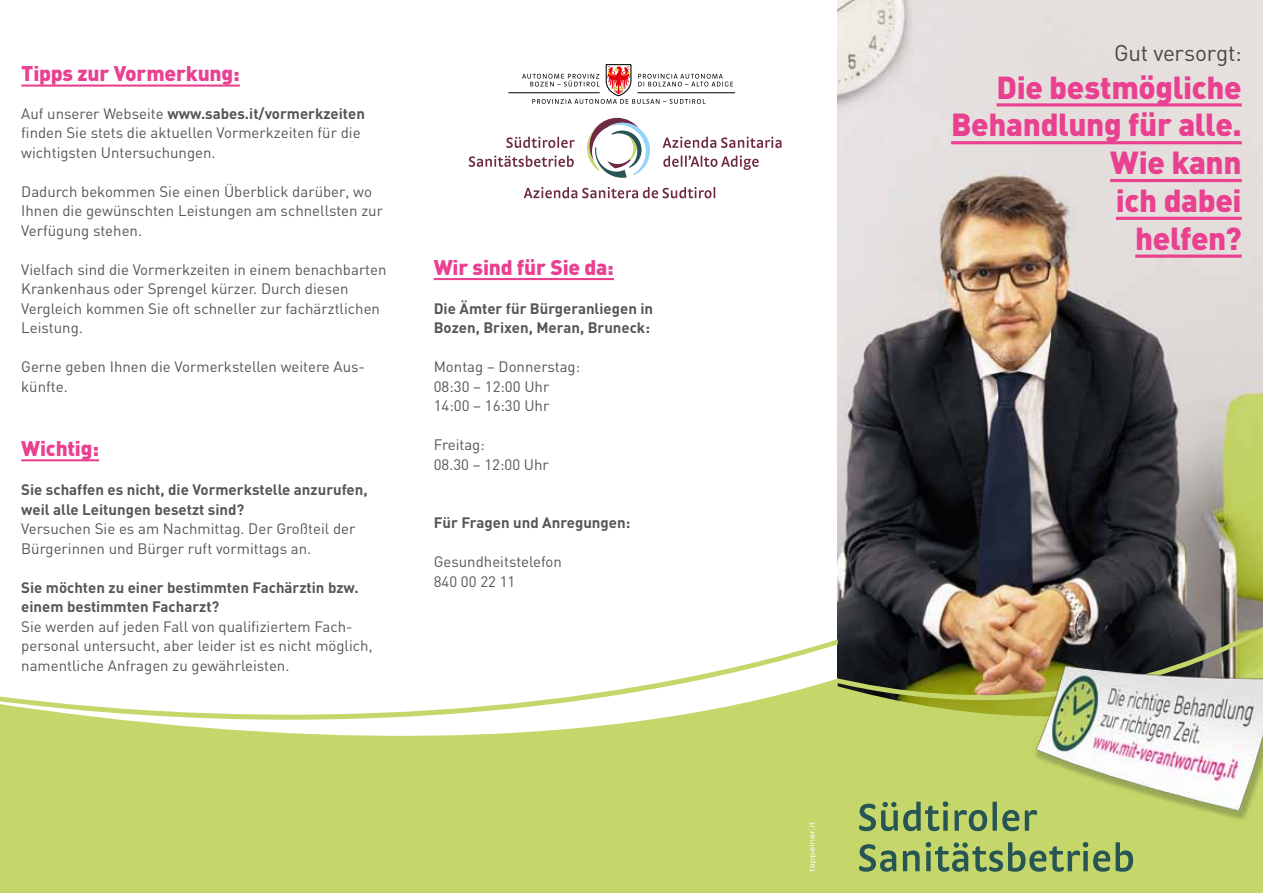
<style>
.page{position:relative;width:1263px;height:893px;background:#fff}
.page>*{position:absolute;margin:0;border:0;box-sizing:border-box;transform-origin:0 0}
.t1{font:900 31.5px/37.8px "DIN";letter-spacing:-.01em;color:#e94090;text-align:right}
.t2{font:22.5px "DIN";letter-spacing:-.01em;color:#494948}
.t3{font:900 21px "DIN";letter-spacing:-.01em;color:#e94090}
.t4{font:15px/19.5px "DIN";color:#565656}
.t5{font:700 15px/19.5px "DIN";color:#565656}
.s1{font-weight:700}
</style>
<div class="page">
<img style="left:838px;top:0;width:425px;height:620px">
<div style="left:838px;top:715px;width:425px;height:178px;background:#c5d76a"></div>
<img style="left:838px;top:620px;width:425px;height:95px">
<hr style="left:996px;top:103px;width:246px;height:3px;background:#e94090">
<hr style="left:951px;top:141px;width:291px;height:3px;background:#e94090">
<hr style="left:1110px;top:179px;width:132px;height:3px;background:#e94090">
<hr style="left:1116px;top:217px;width:126px;height:3px;background:#e94090">
<hr style="left:1135px;top:255px;width:107px;height:3px;background:#e94090">
<hr style="left:21px;top:85px;width:219px;height:2px;background:#e94090">
<hr style="left:21px;top:459px;width:78px;height:2px;background:#e94090">
<hr style="left:508px;top:92px;width:92px;height:1px;background:#000">
<hr style="left:637px;top:92px;width:98px;height:1px;background:#000">
<svg style="left:663px;top:137px;width:118px;height:11px"></svg>
<svg style="left:663px;top:155px;width:96px;height:15px"></svg>
<svg style="left:506px;top:137px;width:69px;height:11px"></svg>
<svg style="left:469px;top:155px;width:105px;height:12px"></svg>
<svg style="left:524px;top:187px;width:191px;height:11px"></svg>
<svg style="left:587px;top:118px;width:63px;height:60px"></svg>
<svg style="left:522px;top:64px;width:211px;height:40px"></svg>
<hr style="left:434px;top:278px;width:180px;height:2px;background:#e94090">
<div style="left:0;top:734px;width:838px;height:159px;background:#c5d76a"></div>
<svg style="left:0;top:639px;width:838px;height:95px"></svg>
<img style="left:1024px;top:658px;width:239px;height:168px">
<svg style="left:859px;top:801px;width:178px;height:30px;background:#8faa62"></svg>
<svg style="left:859px;top:842px;width:274px;height:30px;background:#8da961"></svg>
<svg style="left:809px;top:822px;width:7px;height:50px"></svg>
<h3 class="t3" style="left:21px;top:60px;width:220px">Tipps zur Vormerkung:</h3>
<p class="t4" style="left:21px;top:103px;width:345px">Auf unserer Webseite <span class="s1">www.sabes.it/vormerkzeiten </span>finden Sie stets die aktuellen Vormerkzeiten für die wichtigsten Untersuchungen.</p>
<p class="t4" style="left:21px;top:181px;width:363px">Dadurch bekommen Sie einen Überblick darüber, wo<br>Ihnen die gewünschten Leistungen am schnellsten zur<br>Verfügung stehen.</p>
<p class="t4" style="left:21px;top:259px;width:367px">Vielfach sind die Vormerkzeiten in einem benachbarten Krankenhaus oder Sprengel kürzer. Durch diesen Vergleich kommen Sie oft schneller zur fachärztlichen Leistung.</p>
<p class="t4" style="left:21px;top:357px;width:345px">Gerne geben Ihnen die Vormerkstellen weitere Aus&shy;künfte.</p>
<h3 class="t3" style="left:21px;top:434px;width:79px">Wichtig:</h3>
<p class="t5" style="left:21px;top:479px;width:348px">Sie schaffen es nicht, die Vormerkstelle anzurufen, weil alle Leitungen besetzt sind?</p>
<p class="t4" style="left:21px;top:519px;width:336px">Versuchen Sie es am Nachmittag. Der Großteil der<br>Bürgerinnen und Bürger ruft vormittags an.</p>
<p class="t5" style="left:21px;top:577px;width:339px">Sie möchten zu einer bestimmten Fachärztin bzw. einem bestimmten Facharzt?</p>
<p class="t4" style="left:21px;top:616px;width:353px">Sie werden auf jeden Fall von qualifiziertem Fach&shy;personal untersucht, aber leider ist es nicht möglich, namentliche Anfragen zu gewährleisten.</p>
<h3 class="t3" style="left:434px;top:253px;width:182px">Wir sind für Sie da:</h3>
<p class="t5" style="left:434px;top:298px;width:221px">Die Ämter für Bürgeranliegen in<br>Bozen, Brixen, Meran, Bruneck:</p>
<p class="t4" style="left:434px;top:357px;width:148px">Montag – Donnerstag:<br>08:30 – 12:00 Uhr<br>14:00 – 16:30 Uhr</p>
<p class="t4" style="left:434px;top:435px;width:117px">Freitag:<br>08.30 – 12:00 Uhr</p>
<p class="t5" style="left:434px;top:513px;width:198px">Für Fragen und Anregungen:</p>
<p class="t4" style="left:434px;top:552px;width:130px">Gesundheitstelefon<br>840 00 22 11</p>
<h2 class="t2" style="left:1114px;top:39px;width:129px">Gut versorgt:</h2>
<h1 class="t1" style="left:951px;top:67px;width:292px">Die bestmögliche<br>Behandlung für alle.<br>Wie kann<br>ich dabei<br>helfen?</h1>
</div>
